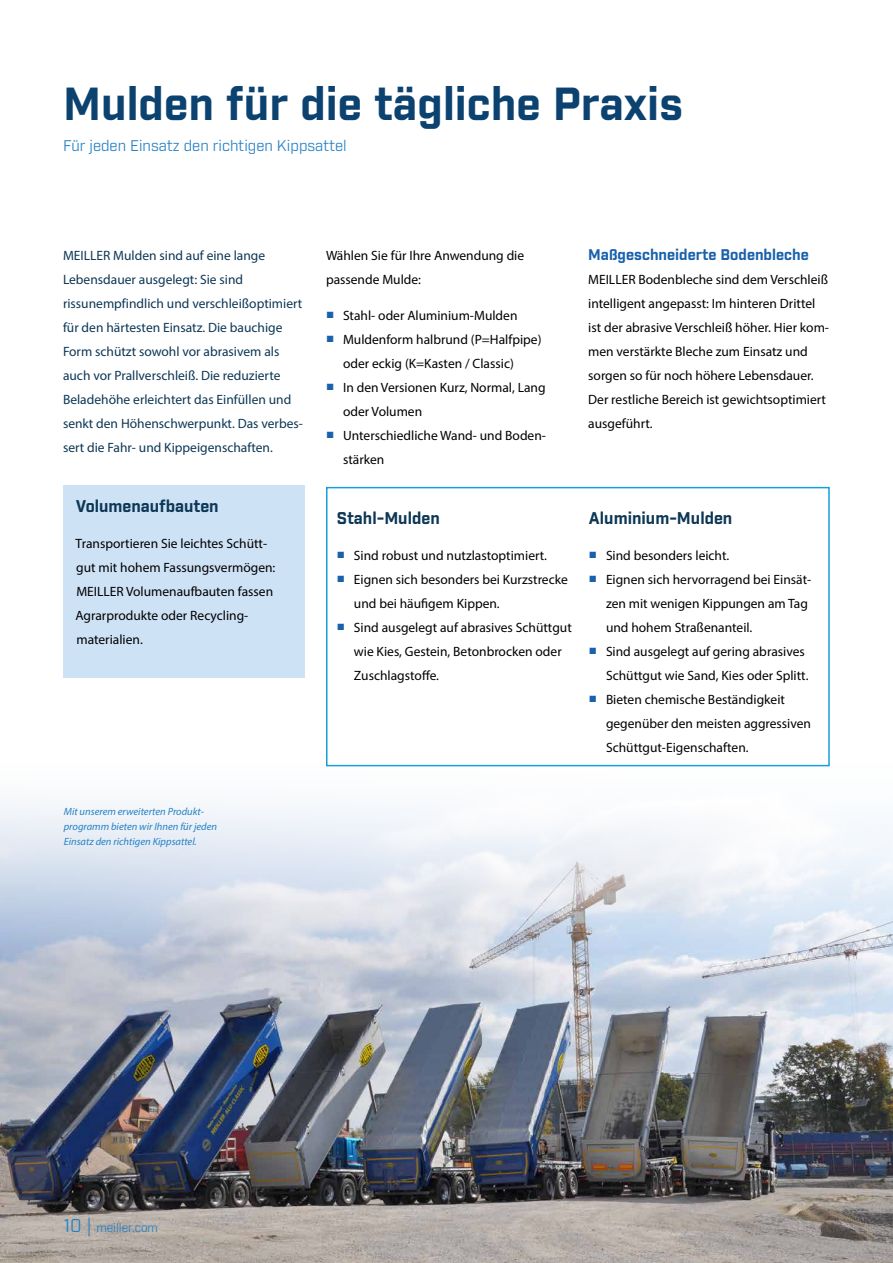
<style>
.page{position:relative;width:893px;height:1263px;background:#fff}
.page>*{position:absolute;margin:0;border:0;box-sizing:border-box;transform-origin:0 0}
.t1{font:700 45px "Industry";color:#0c4270}
.t2{font:700 16.5px "Industry";color:#0d3755}
.t3{font:15px "Industry";color:#2581c4}
.t4{font:700 15px "Industry";color:#1961ac}
.t5{font:13.5px/24px "Myriad Pro";color:#000}
.t6{font:13.5px/24px "Myriad Pro";color:#0d3755}
.t7{font:12px "Industry";color:#2581c4}
.t8{font:italic 10.5px/15px "Myriad Pro";color:#2581c4}
.s1{font-family:"Arial";color:#1961ac}
.s2{font-size:18px}
</style>
<div class="page">
<img style="left:0;top:766px;width:893px;height:497px">
<div style="left:63px;top:485px;width:242px;height:192px;background:#cee2f6"></div>
<div style="left:326px;top:487px;width:504px;height:279px;border:2px solid #169fdb"></div>
<h1 class="t1" style="left:63px;top:76px;width:622px">Mulden für die tägliche Praxis</h1>
<p class="t3" style="left:63px;top:137px;width:285px">Für jeden Einsatz den richtigen Kippsattel</p>
<p class="t6" style="left:63px;top:243px;width:241px">MEILLER Mulden sind auf eine lange Lebensdauer ausgelegt: Sie sind rissunempfindlich und verschleißoptimiert für den härtesten Einsatz. Die bauchige Form schützt sowohl vor abrasivem als auch vor Prallverschleiß. Die reduzierte Beladehöhe erleichtert das Einfüllen und senkt den Höhenschwerpunkt. Das verbes&shy;sert die Fahr- und Kippeigenschaften.</p>
<p class="t2" style="left:76px;top:496px;width:144px">Volumenaufbauten</p>
<p class="t5" style="left:76px;top:531px;width:201px">Transportieren Sie leichtes Schütt&shy;gut mit hohem Fassungsvermögen:<br>MEILLER Volumenaufbauten fassen<br>Agrarprodukte oder Recycling&shy;materialien.</p>
<p class="t8" style="left:64px;top:804px;width:155px">Mit unserem erweiterten Produkt&shy;programm bieten wir Ihnen für jeden<br>Einsatz den richtigen Kippsattel.</p>
<p class="t5" style="left:326px;top:243px;width:200px">Wählen Sie für Ihre Anwendung die passende Mulde:</p>
<p class="t5" style="left:326px;top:303px;width:193px"><span class="s1">■</span> Stahl- oder Aluminium-Mulden</p>
<p class="t5" style="left:343px;top:327px;width:200px;text-indent:-17px"><span class="s1">■</span> Muldenform halbrund (P=Halfpipe) oder eckig (K=Kasten / Classic)</p>
<p class="t5" style="left:343px;top:375px;width:204px;text-indent:-17px"><span class="s1">■</span> In den Versionen Kurz, Normal, Lang oder Volumen</p>
<p class="t5" style="left:343px;top:423px;width:204px;text-indent:-17px"><span class="s1">■</span> Unterschiedliche Wand- und Boden&shy;stärken</p>
<p class="t4" style="left:588px;top:245px;width:222px">Maßgeschneiderte Bodenbleche</p>
<p class="t5" style="left:588px;top:267px;width:242px">MEILLER Bodenbleche sind dem Verschleiß intelligent angepasst: Im hinteren Drittel ist der abrasive Verschleiß höher. Hier kom&shy;men verstärkte Bleche zum Einsatz und sorgen so für noch höhere Lebensdauer.<br>Der restliche Bereich ist gewichtsoptimiert ausgeführt.</p>
<p class="t2" style="left:337px;top:508px;width:104px">Stahl-Mulden</p>
<p class="t5" style="left:337px;top:543px;width:212px"><span class="s1">■</span> Sind robust und nutzlastoptimiert.</p>
<p class="t5" style="left:354px;top:567px;width:215px;text-indent:-17px"><span class="s1">■</span> Eignen sich besonders bei Kurzstrecke und bei häufigem Kippen.</p>
<p class="t5" style="left:354px;top:615px;width:219px;text-indent:-17px"><span class="s1">■</span> Sind ausgelegt auf abrasives Schüttgut wie Kies, Gestein, Betonbrocken oder<br>Zuschlagstoffe.</p>
<p class="t2" style="left:589px;top:508px;width:145px">Aluminium-Mulden</p>
<p class="t5" style="left:589px;top:543px;width:142px"><span class="s1">■</span> Sind besonders leicht.</p>
<p class="t5" style="left:606px;top:567px;width:207px;text-indent:-17px"><span class="s1">■</span> Eignen sich hervorragend bei Einsät&shy;zen mit wenigen Kippungen am Tag und hohem Straßenanteil.</p>
<p class="t5" style="left:589px;top:639px;width:221px;text-align:right"><span class="s1">■</span> Sind ausgelegt auf gering abrasives<br>Schüttgut wie Sand, Kies oder Splitt.</p>
<p class="t5" style="left:606px;top:687px;width:207px;text-indent:-17px"><span class="s1">■</span> Bieten chemische Beständigkeit gegenüber den meisten aggressiven<br>Schüttgut-Eigenschaften.</p>
<p class="t7" style="left:64px;top:1220px;width:96px"><span class="s2">10 |</span> meiller.com</p>
</div>
